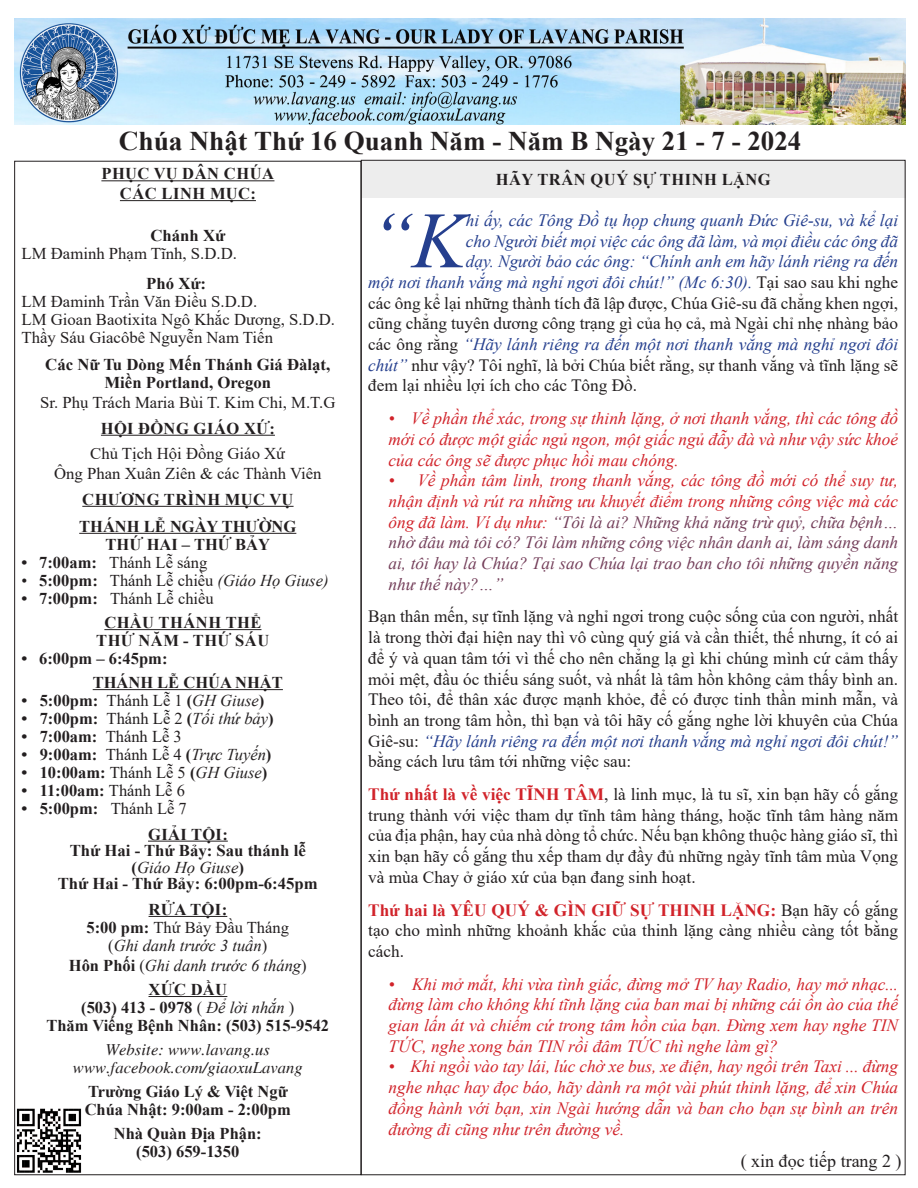
<style>
.page{position:relative;width:918px;height:1188px;background:#fff}
.page>*{position:absolute;margin:0;border:0;box-sizing:border-box;transform-origin:0 0}
.t1{font:italic 79.8px "Times New Roman";color:#253f8e}
.t2{font:700 27px "Times New Roman";color:#231f20}
.t3{font:18px "Times New Roman";color:#231f20}
.t4{font:17.25px/20.7px "Times New Roman";color:#231f20;text-align:justify}
.t5{font:italic 17.25px/20.7px "Times New Roman";color:#d1232a;text-align:justify}
.t6{font:italic 17.25px/20.7px "Times New Roman";color:#743f5a;text-align:justify}
.t7{font:italic 17.25px "Times New Roman";color:#253f8e}
.t8{font:700 16.5px "Times New Roman";color:#231f20}
.t9{font:16.5px "Times New Roman";color:#231f20}
.t10{font:700 16.5px/24px "Times New Roman";letter-spacing:.035em;color:#231f20}
.t11{font:italic 16.5px "Times New Roman";color:#231f20}
.t12{font:16.5px "VNI Times Italic";color:#231f20}
.t13{font:700 16.5px "Times New Roman";letter-spacing:.025em;color:#231f20}
.t14{font:700 16.5px "Times New Roman";letter-spacing:.02em;color:#231f20}
.s1{font-weight:700}
.s2{font-style:italic}
.s3{font-weight:400}
.s4{font-weight:400;font-style:italic}
.s5{font-weight:700;font-style:normal}
.s6{font-style:normal}
.s7{font-style:normal;color:#231f20}
.s8{font-style:italic;color:#253f8e}
.s9{color:#d1232a}
.s10{font-weight:700;color:#d1232a}
</style>
<div class="page">
<div style="left:362px;top:162px;width:544px;height:36px;background:#ededed"></div>
<hr style="left:101px;top:180px;width:173px;height:1px;background:#231f20">
<hr style="left:120px;top:200px;width:136px;height:1px;background:#231f20">
<hr style="left:101px;top:435px;width:174px;height:1px;background:#231f20">
<hr style="left:82px;top:506px;width:212px;height:1px;background:#231f20">
<hr style="left:79px;top:533px;width:217px;height:1px;background:#231f20">
<hr style="left:104px;top:629px;width:157px;height:1px;background:#231f20">
<hr style="left:93px;top:689px;width:190px;height:1px;background:#231f20">
<hr style="left:148px;top:841px;width:80px;height:1px;background:#231f20">
<hr style="left:149px;top:916px;width:78px;height:1px;background:#231f20">
<hr style="left:149px;top:996px;width:78px;height:1px;background:#231f20">
<img style="left:15px;top:18px;width:891px;height:106px">
<img style="left:14px;top:1107px;width:71px;height:69px">
<p class="t2" style="left:119px;top:121px;width:684px">Chúa Nhật Thứ 16 Quanh Năm - Năm B Ngày 21 - 7 - 2024</p>
<p class="t10" style="left:496px;top:167px;width:276px">HÃY TRÂN QUÝ SỰ THINH LẶNG</p>
<p class="t1" style="left:368px;top:186px;width:99px">“K</p>
<p class="t10" style="left:101px;top:161px;width:174px">PHỤC VỤ DÂN CHÚA</p>
<p class="t10" style="left:120px;top:181px;width:137px">CÁC LINH MỤC:</p>
<p class="t8" style="left:150px;top:224px;width:76px">Chánh Xứ</p>
<p class="t9" style="left:22px;top:242px;width:217px">LM Đaminh Phạm Tĩnh, S.D.D.</p>
<p class="t8" style="left:146px;top:272px;width:61px">Phó Xứ:</p>
<p class="t9" style="left:22px;top:290px;width:237px">LM Đaminh Trần Văn Điều S.D.D.</p>
<p class="t9" style="left:22px;top:308px;width:315px">LM Gioan Baotixita Ngô Khắc Dương, S.D.D.</p>
<p class="t9" style="left:22px;top:326px;width:253px">Thầy Sáu Giacôbê Nguyễn Nam Tiến</p>
<p class="t8" style="left:45px;top:353px;width:287px">Các Nữ Tu Dòng Mến Thánh Giá Đàlạt,</p>
<p class="t8" style="left:105px;top:371px;width:168px">Miền Portland, Oregon</p>
<p class="t9" style="left:40px;top:391px;width:297px">Sr. Phụ Trách Maria Bùi T. Kim Chi, M.T.G</p>
<p class="t14" style="left:101px;top:416px;width:175px">HỘI ĐỒNG GIÁO XỨ:</p>
<p class="t9" style="left:90px;top:442px;width:197px">Chủ Tịch Hội Đồng Giáo Xứ</p>
<p class="t9" style="left:54px;top:462px;width:269px">Ông Phan Xuân Ziên &amp; các Thành Viên</p>
<p class="t13" style="left:82px;top:487px;width:213px">CHƯƠNG TRÌNH MỤC VỤ</p>
<p class="t8" style="left:79px;top:514px;width:219px">THÁNH LỄ NGÀY THƯỜNG</p>
<p class="t8" style="left:106px;top:532px;width:166px">THỨ HAI – THỨ BẢY</p>
<p class="t9" style="left:22px;top:551px;width:187px"><span class="s1">• 7:00am:</span> Thánh Lễ sáng</p>
<p class="t9" style="left:22px;top:569px;width:308px">• <span class="s1">5:00pm:</span> Thánh Lễ chiều <span class="s2">(Giáo Họ Giuse)</span></p>
<p class="t10" style="left:104px;top:586px;width:159px;text-indent:-83px">• 7:00pm: <span class="s3">Thánh Lễ chiều<br></span>CHẦU THÁNH THỂ</p>
<p class="t10" style="left:96px;top:628px;width:175px">THỨ NĂM - THỨ SÁU</p>
<p class="t8" style="left:22px;top:646px;width:147px">• 6:00pm – 6:45pm:</p>
<p class="t8" style="left:93px;top:670px;width:192px">THÁNH LỄ CHÚA NHẬT</p>
<p class="t8" style="left:22px;top:688px;width:244px">• 5:00pm: <span class="s3">Thánh Lễ 1</span> (<span class="s4">GH Giuse</span>)</p>
<p class="t8" style="left:22px;top:706px;width:254px">• 7:00pm: <span class="s3">Thánh Lễ 2</span> (<span class="s4">Tối thứ bảy</span>)</p>
<p class="t8" style="left:22px;top:724px;width:162px">• 7:00am: <span class="s3">Thánh Lễ 3</span></p>
<p class="t8" style="left:22px;top:742px;width:251px">• 9:00am: <span class="s3">Thánh Lễ 4</span> (<span class="s4">Trực Tuyến</span>)</p>
<p class="t8" style="left:22px;top:760px;width:247px">• 10:00am: <span class="s3">Thánh Lễ 5</span> (<span class="s4">GH Giuse</span>)</p>
<p class="t8" style="left:22px;top:778px;width:165px">• 11:00am: <span class="s3">Thánh Lễ 6</span></p>
<p class="t8" style="left:22px;top:796px;width:167px">• 5:00pm: <span class="s3">Thánh Lễ 7</span></p>
<p class="t8" style="left:148px;top:822px;width:81px">GIẢI TỘI:</p>
<p class="t8" style="left:70px;top:839px;width:238px">Thứ Hai - Thứ Bảy: Sau thánh lễ</p>
<p class="t11" style="left:132px;top:856px;width:114px"><span class="s5">(</span>Giáo Họ Giuse<span class="s5">)</span></p>
<p class="t8" style="left:58px;top:872px;width:262px">Thứ Hai - Thứ Bảy: 6:00pm-6:45pm</p>
<p class="t8" style="left:149px;top:898px;width:80px">RỬA TỘI:</p>
<p class="t9" style="left:87px;top:916px;width:204px"><span class="s1">5:00 pm:</span> Thứ Bảy Đầu Tháng</p>
<p class="t11" style="left:108px;top:934px;width:160px"><span class="s6">(</span>Ghi danh trước 3 tuần<span class="s6">)</span></p>
<p class="t11" style="left:69px;top:954px;width:239px"><span class="s5">Hôn Phối</span> <span class="s6">(</span>Ghi danh trước 6 tháng<span class="s6">)</span></p>
<p class="t8" style="left:149px;top:977px;width:80px">XỨC DẦU</p>
<p class="t8" style="left:81px;top:995px;width:215px">(503) 413 - 0978 <span class="s3">(</span> <span class="s4">Để lời nhắn</span> <span class="s3">)</span></p>
<p class="t8" style="left:46px;top:1013px;width:284px">Thăm Viếng Bệnh Nhân: (503) 515-9542</p>
<p class="t12" style="left:105px;top:1037px;width:166px">Website: www.lavang.us</p>
<p class="t12" style="left:73px;top:1055px;width:231px">www.facebook.com/giaoxuLavang</p>
<p class="t8" style="left:88px;top:1079px;width:201px">Trường Giáo Lý &amp; Việt Ngữ</p>
<p class="t8" style="left:85px;top:1097px;width:208px">Chúa Nhật: 9:00am - 2:00pm</p>
<p class="t8" style="left:114px;top:1121px;width:150px">Nhà Quàn Địa Phận:</p>
<p class="t8" style="left:136px;top:1139px;width:105px">(503) 659-1350</p>
<p class="t3" style="left:741px;top:1149px;width:162px">( xin đọc tiếp trang 2 )</p>
<p class="t7" style="left:466px;top:208px;width:434px">hi ấy, các Tông Đồ tụ họp chung quanh Đức Giê-su, và kể lại</p>
<p class="t7" style="left:466px;top:229px;width:434px">cho Người biết mọi việc các ông đã làm, và mọi điều các ông đã</p>
<p class="t7" style="left:466px;top:250px;width:434px">dạy. Người bảo các ông: “Chính anh em hãy lánh riêng ra đến</p>
<p class="t7" style="left:368px;top:270px;width:532px">một nơi thanh vắng mà nghỉ ngơi đôi chút!” (Mc 6:30). <span class="s7">Tại sao sau khi nghe</span></p>
<p class="t4" style="left:368px;top:292px;width:532px">các ông kể lại những thành tích đã lập được, Chúa Giê-su đã chẳng khen ngợi,</p>
<p class="t4" style="left:368px;top:313px;width:531px">cũng chẳng tuyên dương công trạng gì của họ cả, mà Ngài chỉ nhẹ nhàng bảo</p>
<p class="t7" style="left:368px;top:332px;width:531px"><span class="s7">các ông rằng</span> “Hãy lánh riêng ra đến một nơi thanh vắng mà nghỉ ngơi đôi</p>
<p class="t4" style="left:368px;top:354px;width:531px"><span class="s8">chút”</span> như vậy? Tôi nghĩ, là bởi Chúa biết rằng, sự thanh vắng và tĩnh lặng sẽ</p>
<p class="t4" style="left:368px;top:375px;width:270px">đem lại nhiều lợi ích cho các Tông Đồ.</p>
<p class="t5" style="left:388px;top:408px;width:511px">• Về phần thể xác, trong sự thinh lặng, ở nơi thanh vắng, thì các tông đồ mới có được một giấc ngủ ngon, một giấc ngủ đẫy đà và như vậy sức khoẻ của các ông sẽ được phục hồi mau chóng.</p>
<p class="t6" style="left:388px;top:470px;width:511px"><span class="s9">• Về phần tâm linh, trong thanh vắng, các tông đồ mới có thể suy tư, nhận định và rút ra những ưu khuyết điểm trong những công việc mà các ông đã làm. Ví dụ như:</span> “Tôi là ai? Những khả năng trừ quỷ, chữa bệnh… nhờ đâu mà tôi có? Tôi làm những công việc nhân danh ai, làm sáng danh ai, tôi hay là Chúa? Tại sao Chúa lại trao ban cho tôi những quyền năng như thế này?…”</p>
<p class="t4" style="left:368px;top:606px;width:532px">Bạn thân mến, sự tĩnh lặng và nghỉ ngơi trong cuộc sống của con người, nhất là trong thời đại hiện nay thì vô cùng quý giá và cần thiết, thế nhưng, ít có ai để ý và quan tâm tới vì thế cho nên chẳng lạ gì khi chúng mình cứ cảm thấy mỏi mệt, đầu óc thiếu sáng suốt, và nhất là tâm hồn không cảm thấy bình an.<br>Theo tôi, để thân xác được mạnh khỏe, để có được tinh thần minh mẫn, và bình an trong tâm hồn, thì bạn và tôi hãy cố gắng nghe lời khuyên của Chúa Giê-su: <span class="s8">“Hãy lánh riêng ra đến một nơi thanh vắng mà nghỉ ngơi đôi chút!” </span>bằng cách lưu tâm tới những việc sau:</p>
<p class="t4" style="left:368px;top:783px;width:532px"><span class="s10">Thứ nhất là về việc TĨNH TÂM</span>, là linh mục, là tu sĩ, xin bạn hãy cố gắng trung thành với việc tham dự tĩnh tâm hàng tháng, hoặc tĩnh tâm hàng năm của địa phận, hay của nhà dòng tổ chức. Nếu bạn không thuộc hàng giáo sĩ, thì xin bạn hãy cố gắng thu xếp tham dự đầy đủ những ngày tĩnh tâm mùa Vọng và mùa Chay ở giáo xứ của bạn đang sinh hoạt.</p>
<p class="t4" style="left:368px;top:899px;width:532px"><span class="s10">Thứ hai là YÊU QUÝ &amp; GÌN GIỮ SỰ THINH LẶNG:</span> Bạn hãy cố gắng tạo cho mình những khoảnh khắc của thinh lặng càng nhiều càng tốt bằng cách.</p>
<p class="t5" style="left:388px;top:973px;width:511px">• Khi mở mắt, khi vừa tình giấc, đừng mở TV hay Radio, hay mở nhạc... đừng làm cho không khí tĩnh lặng của ban mai bị những cái ồn ào của thế gian lấn át và chiếm cứ trong tâm hồn của bạn. Đừng xem hay nghe TIN TỨC, nghe xong bản TIN rồi đâm TỨC thì nghe làm gì?</p>
<p class="t5" style="left:388px;top:1056px;width:511px">• Khi ngồi vào tay lái, lúc chờ xe bus, xe điện, hay ngồi trên Taxi ... đừng nghe nhạc hay đọc báo, hãy dành ra một vài phút thinh lặng, để xin Chúa đồng hành với bạn, xin Ngài hướng dẫn và ban cho bạn sự bình an trên đường đi cũng như trên đường về.</p>
</div>
